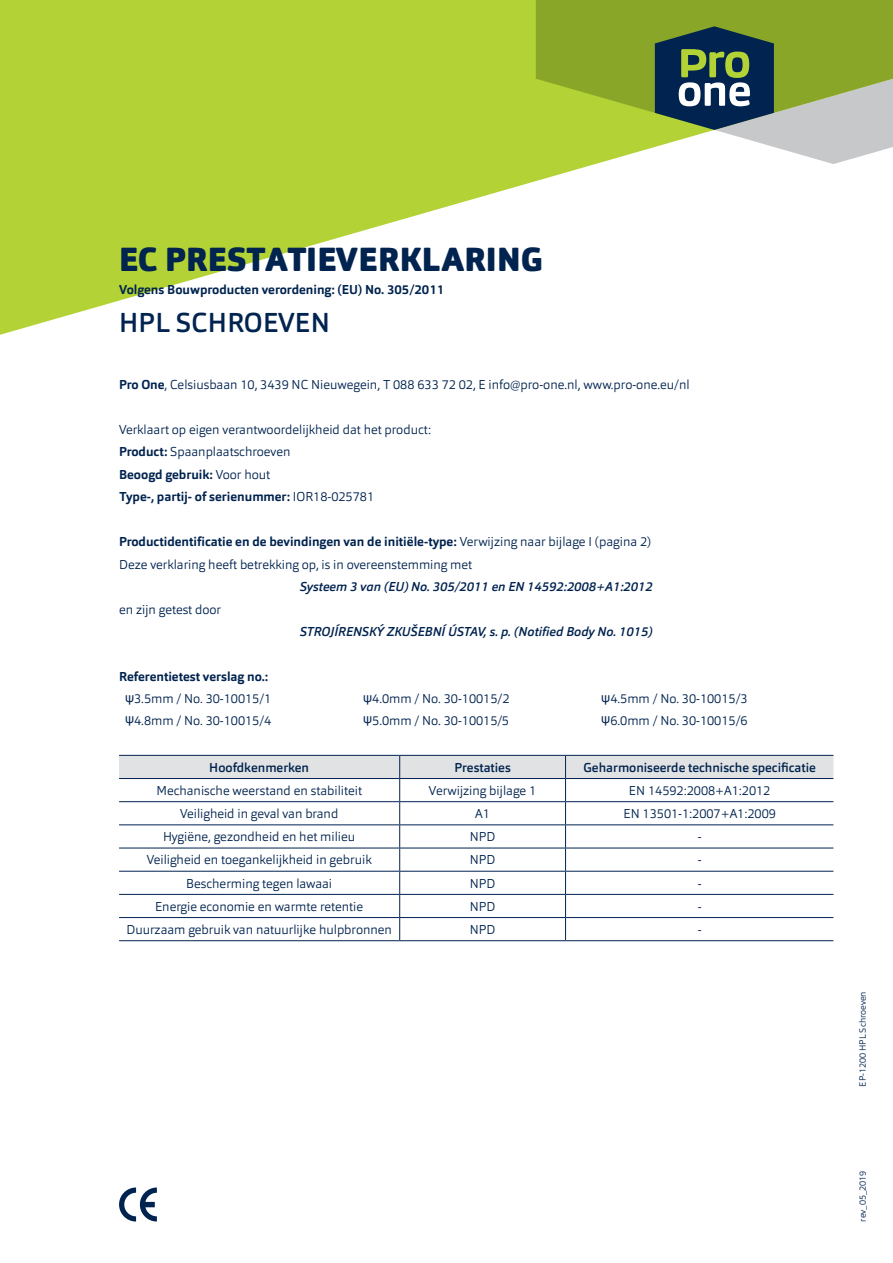
<style>
.page{position:relative;width:893px;height:1263px;background:#fff}
.page>*{position:absolute;margin:0;border:0;box-sizing:border-box;transform-origin:0 0}
.t1{font:900 33px "Orgon";color:#00234f}
.t2{font:500 27px "Orgon";letter-spacing:.01em;color:#00234f}
.t3{font:300 12.75px/22.5px "Orgon";color:#00234f}
.t4{font:italic 500 12.75px "Orgon";color:#00234f}
.t5{font:700 12.75px/21.6px "Orgon";color:#00234f;text-align:center}
.t6{font:500 12.75px "Orgon";color:#00234f}
.t7{font:300 9px "Orgon";color:#00234f}
.s1{font-weight:700}
.s2{font-family:"Arial";font-weight:400}
.s3{font-weight:300}
</style>
<div class="page">
<svg style="left:0;top:0;width:655px;height:335px;fill:#b3d235"></svg>
<svg style="left:536px;top:0;width:357px;height:130px;background:#91ae2a"></svg>
<svg style="left:655px;top:26px;width:238px;height:138px;background:#8a9d7b"></svg>
<svg style="left:119px;top:755px;width:714px;height:185px"></svg>
<hr style="left:119px;top:940px;width:281px;height:1px;background:#00234f">
<hr style="left:400px;top:940px;width:166px;height:1px;background:#00234f">
<hr style="left:566px;top:940px;width:267px;height:1px;background:#00234f">
<svg style="left:119px;top:1187px;width:38px;height:34px"></svg>
<h1 class="t1" style="left:119px;top:238px;width:426px">EC PRESTATIEVERKLARING</h1>
<p class="t5" style="left:119px;top:279px;width:327px">Volgens Bouwproducten verordening: (EU) No. 305/2011</p>
<h2 class="t2" style="left:119px;top:306px;width:212px">HPL SCHROEVEN</h2>
<p class="t3" style="left:119px;top:373px;width:572px"><span class="s1">Pro One</span>, Celsiusbaan 10, 3439 NC Nieuwegein, T 088 633 72 02, E info@pro-one.nl, www.pro-one.eu/nl</p>
<p class="t3" style="left:119px;top:418px;width:313px">Verklaart op eigen verantwoordelijkheid dat het product:<br><span class="s1">Product:</span> Spaanplaatschroeven<br><span class="s1">Beoogd gebruik:</span> Voor hout<br><span class="s1">Type-, partij- of serienummer:</span> IOR18-025781</p>
<p class="t3" style="left:119px;top:531px;width:534px"><span class="s1">Productidentificatie en de bevindingen van de initiële-type:</span> Verwijzing naar bijlage I (pagina 2)<br>Deze verklaring heeft betrekking op, is in overeenstemming met</p>
<p class="t4" style="left:300px;top:579px;width:355px">Systeem 3 van (EU) No. 305/2011 en EN 14592:2008+A1:2012</p>
<p class="t3" style="left:119px;top:598px;width:104px">en zijn getest door</p>
<p class="t4" style="left:300px;top:624px;width:354px">STROJÍRENSKÝ ZKUŠEBNÍ ÚSTAV, s. p. (Notified Body No. 1015)</p>
<p class="t5" style="left:119px;top:666px;width:154px">Referentietest verslag no.: <span class="s2">ψ</span><span class="s3">3.5mm / No. 30-10015/1</span></p>
<p class="t3" style="left:363px;top:687px;width:148px"><span class="s2">ψ</span>4.0mm / No. 30-10015/2</p>
<p class="t3" style="left:601px;top:687px;width:148px"><span class="s2">ψ</span>4.5mm / No. 30-10015/3</p>
<p class="t3" style="left:125px;top:709px;width:148px"><span class="s2">ψ</span>4.8mm / No. 30-10015/4</p>
<p class="t3" style="left:363px;top:709px;width:147px"><span class="s2">ψ</span>5.0mm / No. 30-10015/5</p>
<p class="t3" style="left:601px;top:709px;width:148px"><span class="s2">ψ</span>6.0mm / No. 30-10015/6</p>
<p class="t6" style="left:209px;top:759px;width:101px">Hoofdkenmerken</p>
<p class="t6" style="left:454px;top:759px;width:58px">Prestaties</p>
<p class="t6" style="left:583px;top:759px;width:234px">Geharmoniseerde technische specificatie</p>
<p class="t3" style="left:156px;top:779px;width:207px">Mechanische weerstand en stabiliteit</p>
<p class="t3" style="left:429px;top:779px;width:109px">Verwijzing bijlage 1</p>
<p class="t3" style="left:629px;top:779px;width:143px">EN 14592:2008+A1:2012</p>
<p class="t3" style="left:180px;top:802px;width:160px">Veiligheid in geval van brand</p>
<p class="t3" style="left:475px;top:802px;width:16px">A1</p>
<p class="t3" style="left:623px;top:802px;width:154px">EN 13501-1:2007+A1:2009</p>
<p class="t3" style="left:163px;top:825px;width:194px">Hygiëne, gezondheid en het milieu</p>
<p class="t3" style="left:470px;top:825px;width:27px">NPD</p>
<p class="t3" style="left:698px;top:825px;width:5px">-</p>
<p class="t3" style="left:147px;top:849px;width:227px">Veiligheid en toegankelijkheid in gebruik</p>
<p class="t3" style="left:470px;top:849px;width:27px">NPD</p>
<p class="t3" style="left:698px;top:849px;width:5px">-</p>
<p class="t3" style="left:186px;top:872px;width:147px">Bescherming tegen lawaai</p>
<p class="t3" style="left:470px;top:872px;width:27px">NPD</p>
<p class="t3" style="left:698px;top:872px;width:5px">-</p>
<p class="t3" style="left:155px;top:895px;width:209px">Energie economie en warmte retentie</p>
<p class="t3" style="left:470px;top:895px;width:27px">NPD</p>
<p class="t3" style="left:698px;top:895px;width:5px">-</p>
<p class="t3" style="left:126px;top:918px;width:267px">Duurzaam gebruik van natuurlijke hulpbronnen</p>
<p class="t3" style="left:470px;top:918px;width:27px">NPD</p>
<p class="t3" style="left:698px;top:918px;width:5px">-</p>
<p class="t7" style="left:857px;top:1086px;width:97px;rotate:-90deg">EP-1200 HPL Schroeven</p>
<p class="t7" style="left:857px;top:1221px;width:52px;rotate:-90deg">rev_05_2019</p>
</div>
